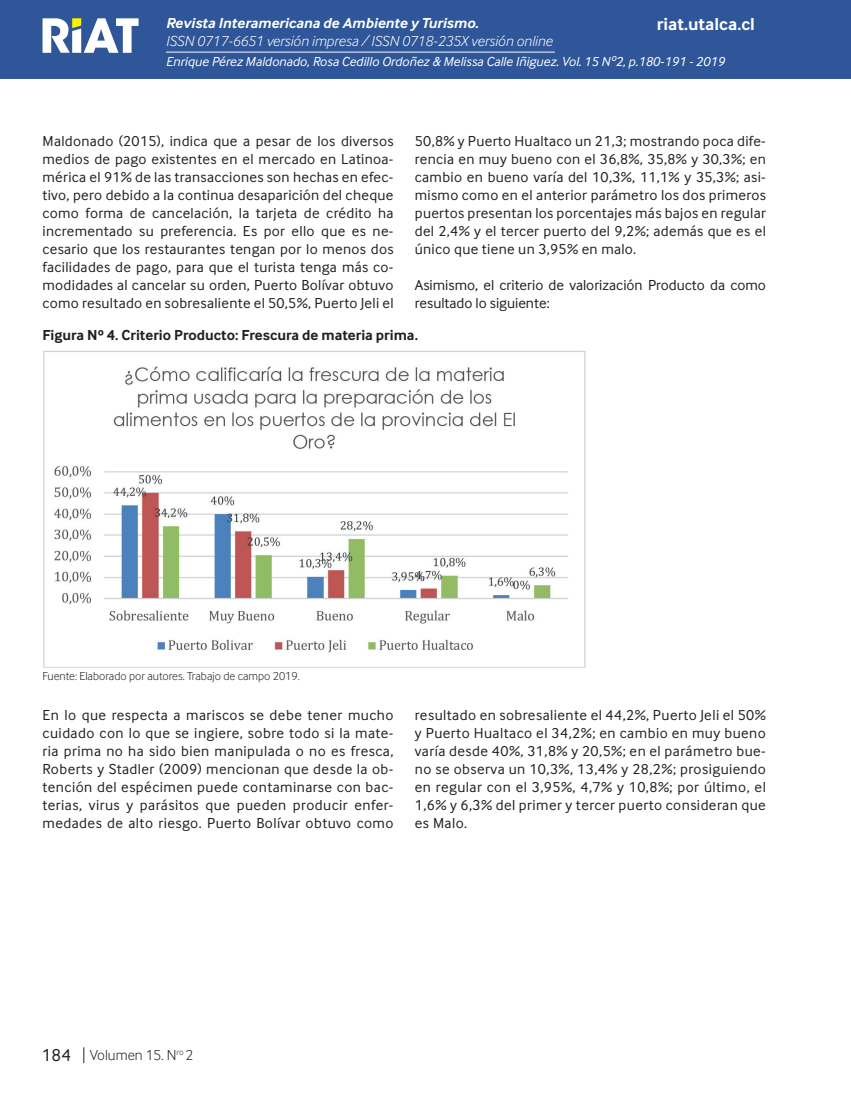
<style>
.page{position:relative;width:851px;height:1106px;background:#fff}
.page>*{position:absolute;margin:0;border:0;box-sizing:border-box;transform-origin:0 0}
.t1{font:700 18px "Inter Face";color:#fff}
.t2{font:15px/18px "Inter Face";letter-spacing:.02em;color:#231f20;text-align:justify}
.t3{font:15px/18px "Inter Face";color:#231f20}
.t4{font:italic 300 15px "Inter Face";color:#fff}
.t5{font:700 15px "Inter Face";color:#231f20}
.t6{font:italic 700 15px "Inter Face";color:#fff}
.t7{font:300 15px "Inter Face";color:#231f20}
.t8{font:italic 13.5px "Inter Face";color:#fff}
.t9{font:300 12px "Inter Face";color:#231f20}
.s1{font-weight:400;font-size:18px}
</style>
<div class="page">
<div style="left:0;top:0;width:850px;height:79px;background:#2f5699"></div>
<hr style="left:850px;top:0;width:1px;height:79px;background:#2f5699">
<hr style="left:166px;top:52px;width:388px;height:1px;background:#fff">
<svg style="left:43px;top:18px;width:95px;height:35px"></svg>
<svg style="left:83px;top:1047px;width:1px;height:16px"></svg>
<img style="left:43px;top:350px;width:543px;height:318px">
<p class="t6" style="left:166px;top:15px;width:314px">Revista Interamericana de Ambiente y Turismo.</p>
<p class="t4" style="left:166px;top:33px;width:388px">ISSN 0717-6651 versión impresa / ISSN 0718-235X versión online</p>
<p class="t1" style="left:656px;top:14px;width:99px">riat.utalca.cl</p>
<p class="t8" style="left:166px;top:54px;width:560px">Enrique Pérez Maldonado, Rosa Cedillo Ordoñez &amp; Melissa Calle Iñiguez. Vol. 15 Nº2, p.180-191 - 2019</p>
<p class="t2" style="left:43px;top:132px;width:352px">Maldonado (2015), indica que a pesar de los diversos medios de pago existentes en el mercado en Latinoa&shy;mérica el 91% de las transacciones son hechas en efec&shy;tivo, pero debido a la continua desaparición del cheque como forma de cancelación, la tarjeta de crédito ha incrementado su preferencia. Es por ello que es ne&shy;cesario que los restaurantes tengan por lo menos dos facilidades de pago, para que el turista tenga más co&shy;modidades al cancelar su orden, Puerto Bolívar obtuvo como resultado en sobresaliente el 50,5%, Puerto Jeli el</p>
<p class="t2" style="left:415px;top:132px;width:352px">50,8% y Puerto Hualtaco un 21,3; mostrando poca dife&shy;rencia en muy bueno con el 36,8%, 35,8% y 30,3%; en cambio en bueno varía del 10,3%, 11,1% y 35,3%; asi&shy;mismo como en el anterior parámetro los dos primeros puertos presentan los porcentajes más bajos en regular del 2,4% y el tercer puerto del 9,2%; además que es el único que tiene un 3,95% en malo.</p>
<p class="t3" style="left:415px;top:276px;width:352px">Asimismo, el criterio de valorización Producto da como resultado lo siguiente:</p>
<p class="t5" style="left:43px;top:326px;width:377px">Figura Nº 4. Criterio Producto: Frescura de materia prima.</p>
<p class="t9" style="left:43px;top:669px;width:259px">Fuente: Elaborado por autores. Trabajo de campo 2019.</p>
<p class="t2" style="left:43px;top:706px;width:352px">En lo que respecta a mariscos se debe tener mucho cuidado con lo que se ingiere, sobre todo si la mate&shy;ria prima no ha sido bien manipulada o no es fresca, Roberts y Stadler (2009) mencionan que desde la ob&shy;tención del espécimen puede contaminarse con bac&shy;terias, virus y parásitos que pueden producir enfer&shy;medades de alto riesgo. Puerto Bolívar obtuvo como</p>
<p class="t2" style="left:415px;top:706px;width:352px">resultado en sobresaliente el 44,2%, Puerto Jeli el 50% y Puerto Hualtaco el 34,2%; en cambio en muy bueno varía desde 40%, 31,8% y 20,5%; en el parámetro bue&shy;no se observa un 10,3%, 13,4% y 28,2%; prosiguiendo en regular con el 3,95%, 4,7% y 10,8%; por último, el 1,6% y 6,3% del primer y tercer puerto consideran que es Malo.</p>
<p class="t7" style="left:42px;top:1046px;width:153px"><span class="s1">184</span> Volumen 15. N<sup>ro</sup> 2</p>
</div>
